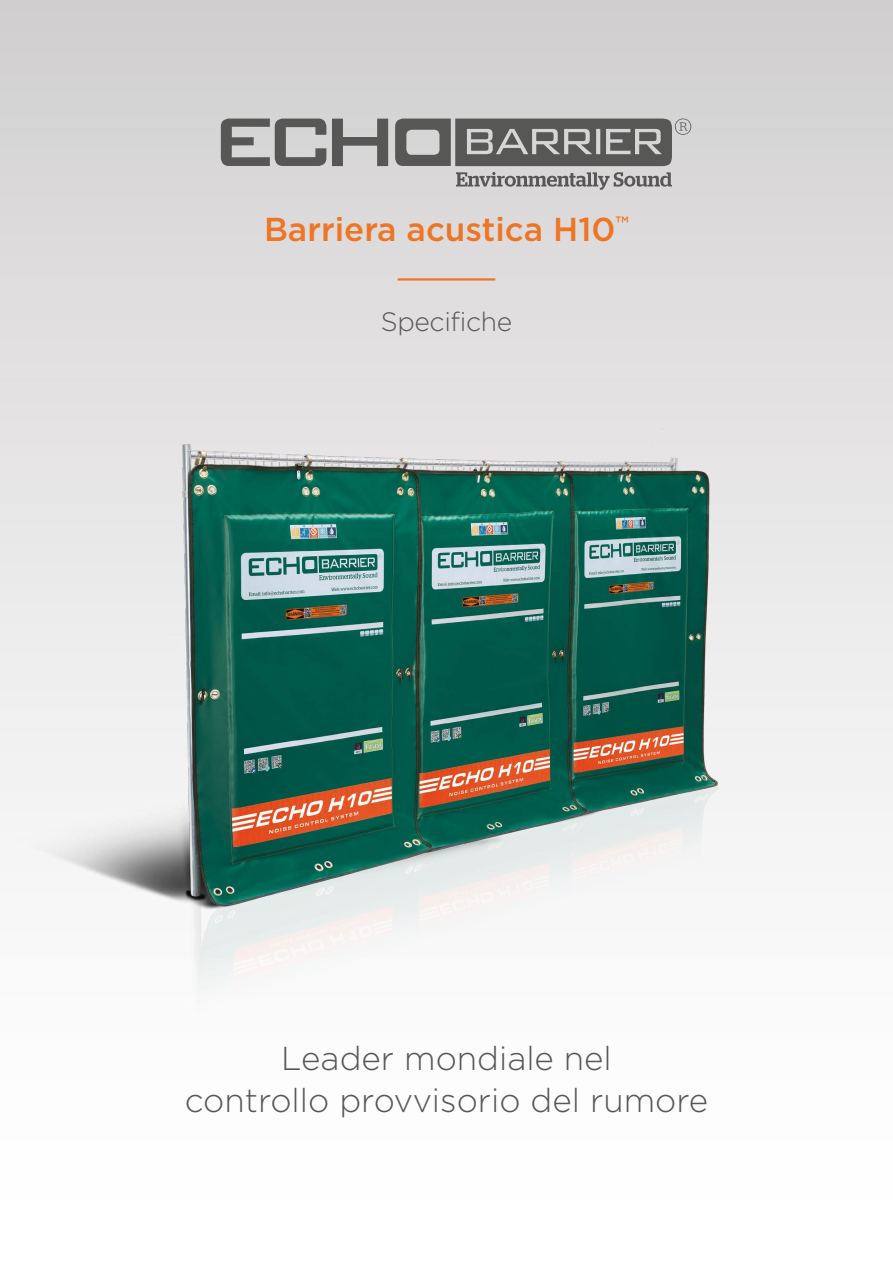
<style>
.page{position:relative;width:893px;height:1263px;background:#fff}
.page>*{position:absolute;margin:0;border:0;box-sizing:border-box;transform-origin:0 0}
.t1{font:300 33.15px "Gotham";color:#575756}
.t2{font:500 33.15px "Gotham";color:#ee7523}
.t3{font:300 26.55px "Gotham";letter-spacing:-.015em;color:#575756}
</style>
<div class="page">
<svg style="left:0;top:0;width:893px;height:380px;background:#d9d8d8"></svg>
<hr style="left:398px;top:278px;width:97px;height:3px;background:#ee7523">
<svg style="left:221px;top:119px;width:105px;height:47px;background:#929292"></svg>
<svg style="left:332px;top:119px;width:359px;height:71px;background:#979696"></svg>
<img style="left:0;top:380px;width:893px;height:613px">
<p class="t2" style="left:264px;top:208px;width:366px">Barriera acustica H10<sup>™</sup></p>
<p class="t3" style="left:381px;top:307px;width:133px">Specifiche</p>
<p class="t1" style="left:281px;top:1041px;width:332px">Leader mondiale nel</p>
<p class="t1" style="left:185px;top:1083px;width:525px">controllo provvisorio del rumore</p>
</div>
